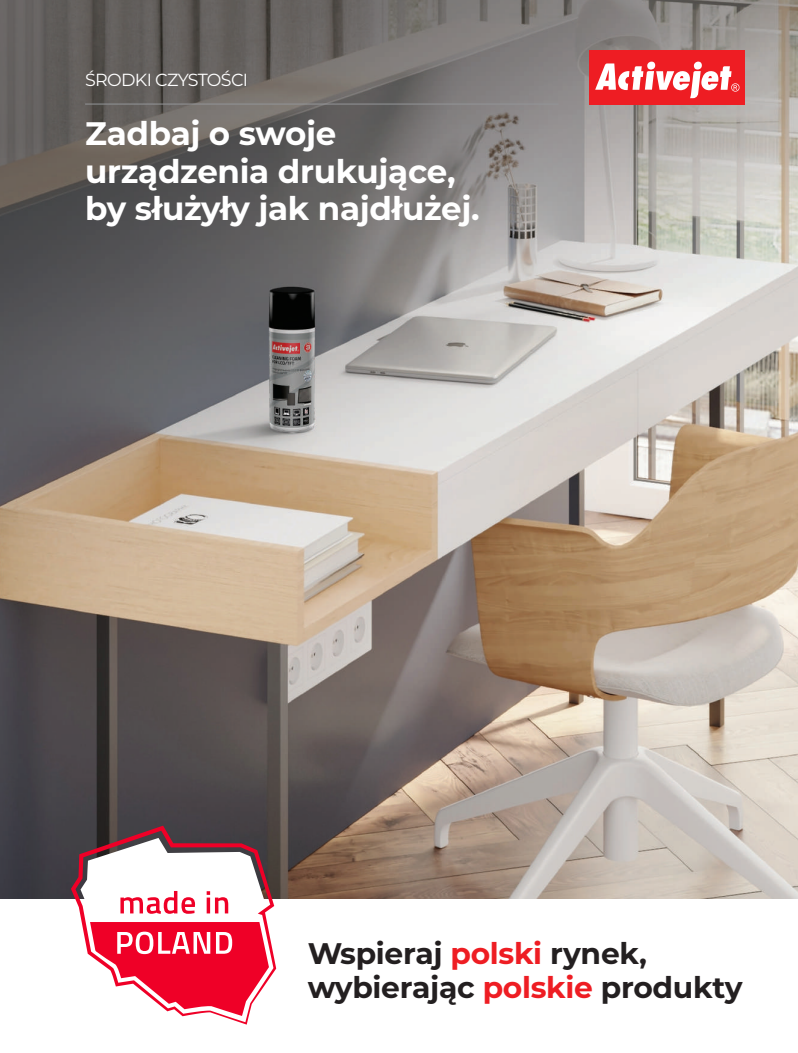
<style>
.page{position:relative;width:798px;height:1053px;background:#fff}
.page>*{position:absolute;margin:0;border:0;box-sizing:border-box;transform-origin:0 0}
.t1{font:700 32.5px/37.5px "Montserrat";letter-spacing:-.01em;color:#fff}
.t2{font:700 29.75px/34.4px "Montserrat";letter-spacing:-.01em;color:#231f20}
.t3{font:17.5px "Montserrat";letter-spacing:-.04em;color:#fff}
.s1{color:#ee1d23}
</style>
<div class="page">
<img style="left:0;top:0;width:797px;height:898px">
<hr style="left:85px;top:104px;width:473px;height:1px;background:#939598">
<div style="left:588px;top:50px;width:156px;height:54px;background:#ee1d23"></div>
<svg style="left:595px;top:62px;width:144px;height:36px"></svg>
<svg style="left:71px;top:825px;width:205px;height:199px"></svg>
<svg style="left:120px;top:890px;width:75px;height:23px"></svg>
<svg style="left:206px;top:891px;width:22px;height:22px"></svg>
<svg style="left:90px;top:921px;width:179px;height:94px"></svg>
<p class="t3" style="left:85px;top:68px;width:164px">ŚRODKI CZYSTOŚCI</p>
<p class="t1" style="left:85px;top:113px;width:396px">Zadbaj o swoje urządzenia drukujące, by służyły jak najdłużej.</p>
<p class="t2" style="left:307px;top:934px;width:436px">Wspieraj <span class="s1">polski</span> rynek, wybierając <span class="s1">polskie</span> produkty</p>
</div>
